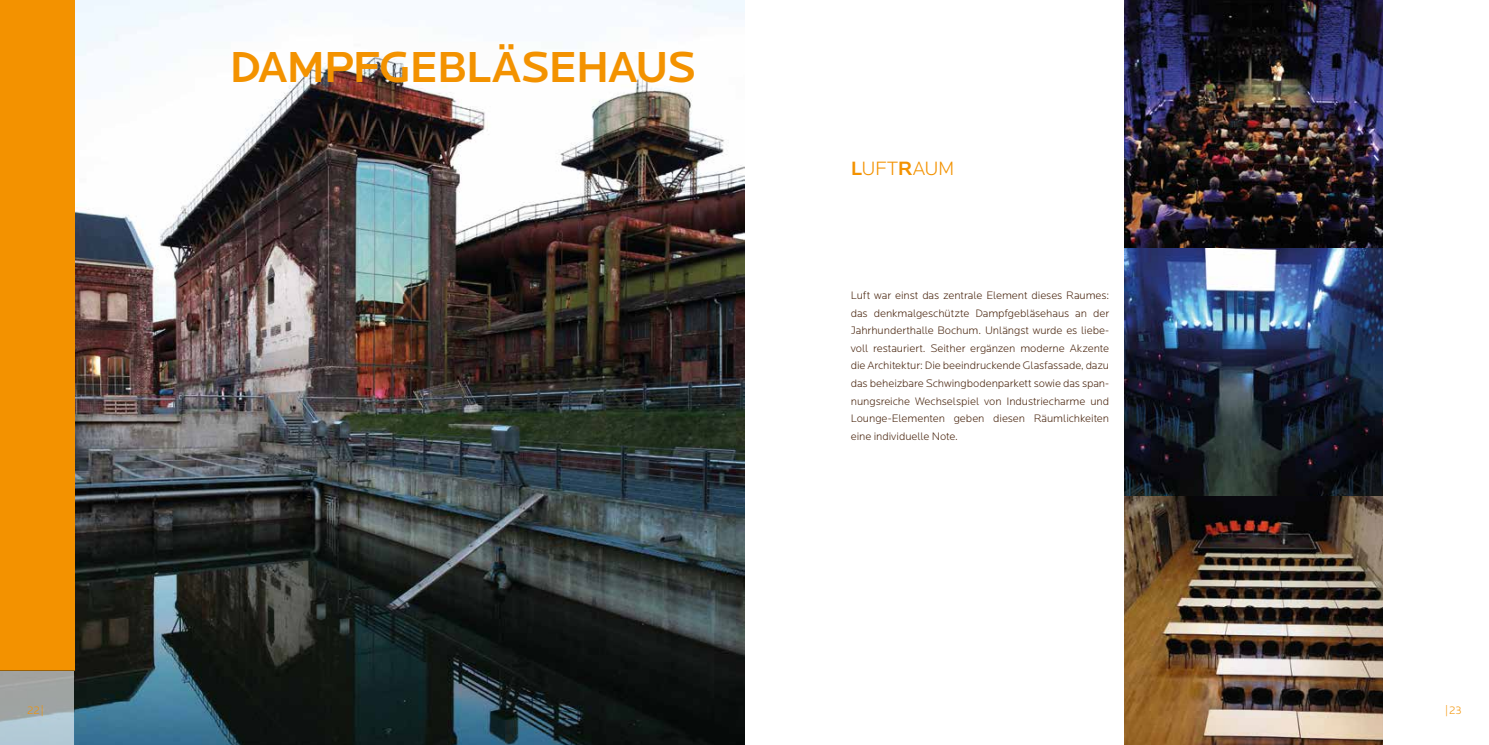
<style>
.page{position:relative;width:1489px;height:745px;background:#fff}
.page>*{position:absolute;margin:0;border:0;box-sizing:border-box;transform-origin:0 0}
.t1{font:500 45px "Locator";letter-spacing:-.03em;color:#f39200}
.t2{font:300 20px "Locator";letter-spacing:-.02em;color:#f39200}
.t3{font:300 11.25px/17.5px "Locator";letter-spacing:-.005em;color:#4e2b15;text-align:justify}
.t4{font:300 11.25px "Locator";color:#f39200}
.s1{font-weight:500}
</style>
<div class="page">
<img style="left:74px;top:0;width:670px;height:744px">
<img style="left:1124px;top:0;width:258px;height:496px">
<img style="left:1124px;top:496px;width:258px;height:248px">
<div style="left:0;top:0;width:74px;height:670px;background:#f39200"></div>
<img style="left:0;top:670px;width:74px;height:74px">
<h1 class="t1" style="left:229px;top:41px;width:468px">DAMPFGEBLÄSEHAUS</h1>
<h2 class="t2" style="left:850px;top:157px;width:105px"><span class="s1">L</span>UFT<span class="s1">R</span>AUM</h2>
<p class="t3" style="left:850px;top:287px;width:260px">Luft war einst das zentrale Element dieses Raumes: das denkmalgeschützte Dampfgebläsehaus an der Jahrhunderthalle Bochum. Unlängst wurde es liebe&shy;voll restauriert. Seither ergänzen moderne Akzente die Architektur: Die beeindruckende Glasfassade, dazu das beheizbare Schwingbodenparkett sowie das span&shy;nungsreiche Wechselspiel von Industriecharme und Lounge-Elementen geben diesen Räumlichkeiten eine individuelle Note.</p>
<p class="t4" style="left:27px;top:703px;width:18px">22|</p>
<p class="t4" style="left:1444px;top:703px;width:18px">|23</p>
</div>
